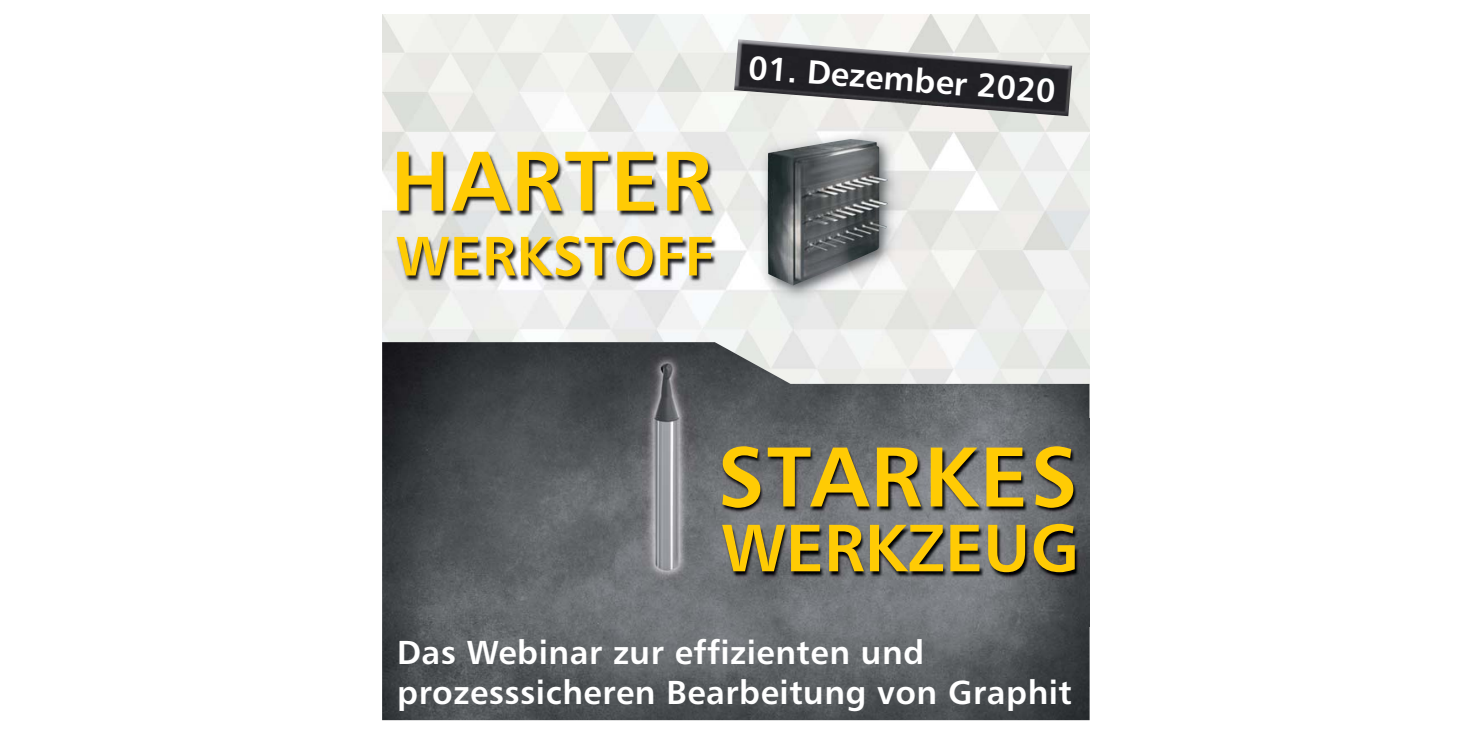
<style>
.page{position:relative;width:1469px;height:735px;background:#fff}
.page>*{position:absolute;margin:0;border:0;box-sizing:border-box;transform-origin:0 0}
.t1{font:84.7px "Humanist 777 BT Bold B";letter-spacing:.02em;color:#ffcb04}
.t2{font:66.85px "Humanist 777 BT Bold B";color:#ffcb04}
.t3{font:55.48px "Humanist 777 BT Bold B";letter-spacing:.01em;color:#ffcb04}
.t4{font:33.25px/39.9px "Humanist 777 BT Bold B";letter-spacing:.015em;color:#fff}
</style>
<div class="page">
<img style="left:382px;top:15px;width:707px;height:327px">
<svg style="left:382px;top:342px;width:707px;height:377px;background:#5d6164"></svg>
<img style="left:734px;top:39px;width:338px;height:77px">
<img style="left:382px;top:132px;width:358px;height:195px">
<img style="left:615px;top:418px;width:475px;height:208px">
<img style="left:740px;top:101px;width:208px;height:234px">
<img style="left:870px;top:101px;width:78px;height:6px">
<img style="left:767px;top:139px;width:120px;height:146px">
<h1 class="t1" style="left:390px;top:147px;width:323px">HARTER</h1>
<h3 class="t3" style="left:396px;top:234px;width:319px">WERKSTOFF</h3>
<p class="t4" style="left:749px;top:51px;width:310px;rotate:4deg">01. Dezember 2020</p>
<h1 class="t1" style="left:717px;top:443px;width:362px">STARKES</h1>
<h2 class="t2" style="left:721px;top:521px;width:360px">WERKZEUG</h2>
<p class="t4" style="left:397px;top:634px;width:676px">Das Webinar zur effizienten und prozesssicheren Bearbeitung von Graphit</p>
</div>
